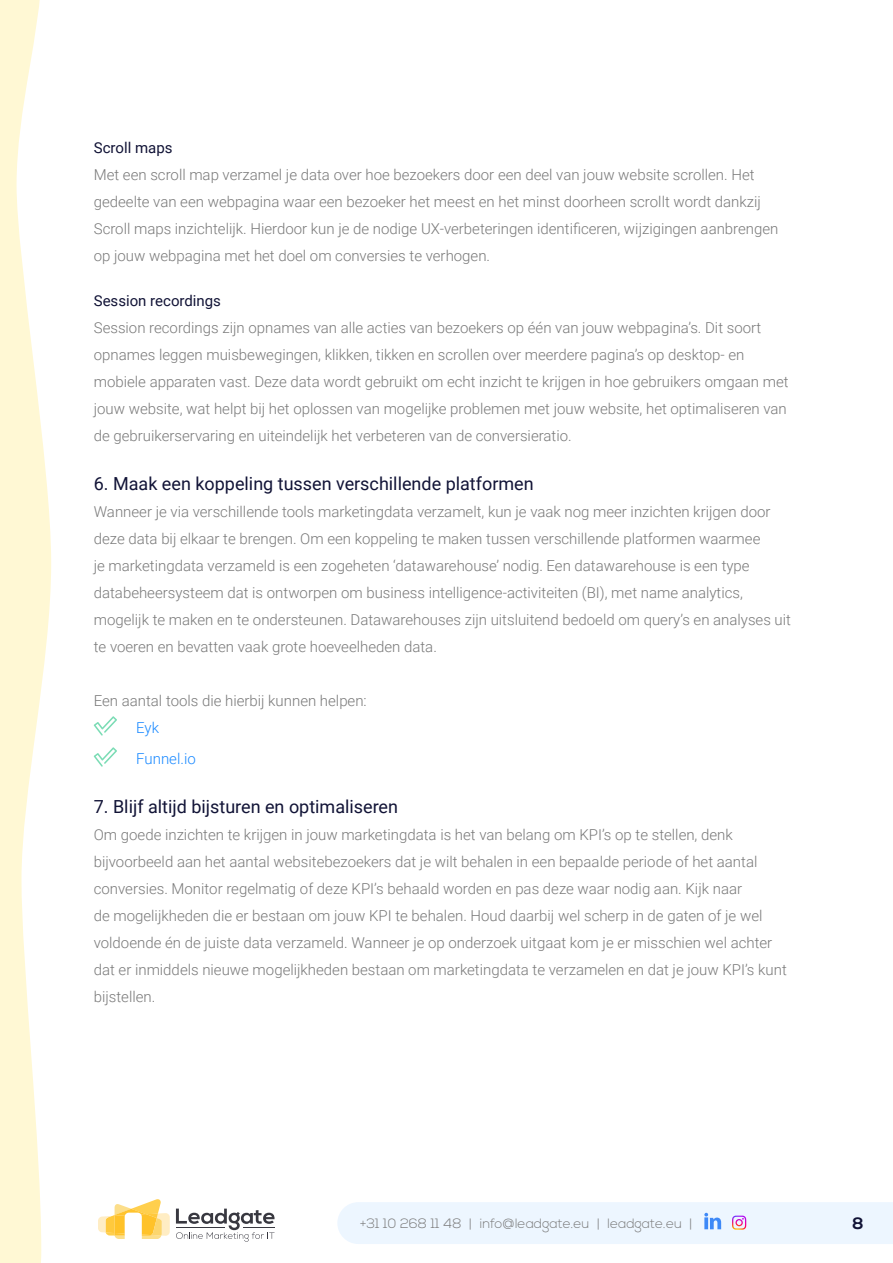
<style>
.page{position:relative;width:893px;height:1263px;background:#fff}
.page>*{position:absolute;margin:0;border:0;box-sizing:border-box;transform-origin:0 0}
.t1{font:18px "Roboto";color:#111336}
.t2{font:700 16.5px "Nexa";color:#111336}
.Bodytext{font:300 15px/27px "Roboto";color:#797979}
.t3{font:15px "Roboto";color:#111336}
.Bodytext-2{font:300 15px "Roboto";color:#1989ff}
.t4{font:300 13.5px "Nexa";color:#797979}
</style>
<div class="page">
<svg style="left:0;top:0;width:51px;height:1263px;fill:#fff8d4"></svg>
<div style="left:337px;top:1202px;width:556px;height:42px;background:#edf6ff"></div>
<svg style="left:98px;top:1199px;width:72px;height:40px"></svg>
<svg style="left:176px;top:1208px;width:99px;height:34px"></svg>
<hr style="left:244px;top:1228px;width:31px;height:1px;background:#383840">
<hr style="left:176px;top:1228px;width:49px;height:1px;background:#383840">
<svg style="left:94px;top:747px;width:23px;height:20px"></svg>
<svg style="left:94px;top:716px;width:23px;height:19px"></svg>
<p class="t3" style="left:94px;top:137px;width:80px">Scroll maps</p>
<p class="Bodytext" style="left:94px;top:161px;width:686px">Met een scroll map verzamel je data over hoe bezoekers door een deel van jouw website scrollen. Het gedeelte van een webpagina waar een bezoeker het meest en het minst doorheen scrollt wordt dankzij Scroll maps inzichtelijk. Hierdoor kun je de nodige UX-verbeteringen identificeren, wijzigingen aanbrengen op jouw webpagina met het doel om conversies te verhogen.</p>
<p class="t3" style="left:94px;top:290px;width:129px">Session recordings</p>
<p class="Bodytext" style="left:94px;top:314px;width:696px">Session recordings zijn opnames van alle acties van bezoekers op één van jouw webpagina’s. Dit soort opnames leggen muisbewegingen, klikken, tikken en scrollen over meerdere pagina’s op desktop- en mobiele apparaten vast. Deze data wordt gebruikt om echt inzicht te krijgen in hoe gebruikers omgaan met jouw website, wat helpt bij het oplossen van mogelijke problemen met jouw website, het optimaliseren van de gebruikerservaring en uiteindelijk het verbeteren van de conversieratio.</p>
<p class="t1" style="left:94px;top:471px;width:441px">6. Maak een koppeling tussen verschillende platformen</p>
<p class="Bodytext" style="left:94px;top:497px;width:699px">Wanneer je via verschillende tools marketingdata verzamelt, kun je vaak nog meer inzichten krijgen door deze data bij elkaar te brengen. Om een koppeling te maken tussen verschillende platformen waarmee<br>je marketingdata verzameld is een zogeheten ‘datawarehouse’ nodig. Een datawarehouse is een type databeheersysteem dat is ontworpen om business intelligence-activiteiten (BI), met name analytics, mogelijk te maken en te ondersteunen. Datawarehouses zijn uitsluitend bedoeld om query’s en analyses uit te voeren en bevatten vaak grote hoeveelheden data.</p>
<p class="Bodytext" style="left:94px;top:686px;width:274px">Een aantal tools die hierbij kunnen helpen:</p>
<p class="Bodytext-2" style="left:136px;top:717px;width:24px">Eyk</p>
<p class="Bodytext-2" style="left:136px;top:748px;width:61px">Funnel.io</p>
<p class="t1" style="left:94px;top:794px;width:306px">7. Blijf altijd bijsturen en optimaliseren</p>
<p class="Bodytext" style="left:94px;top:820px;width:694px">Om goede inzichten te krijgen in jouw marketingdata is het van belang om KPI’s op te stellen, denk bijvoorbeeld aan het aantal websitebezoekers dat je wilt behalen in een bepaalde periode of het aantal conversies. Monitor regelmatig of deze KPI’s behaald worden en pas deze waar nodig aan. Kijk naar<br>de mogelijkheden die er bestaan om jouw KPI te behalen. Houd daarbij wel scherp in de gaten of je wel voldoende én de juiste data verzameld. Wanneer je op onderzoek uitgaat kom je er misschien wel achter dat er inmiddels nieuwe mogelijkheden bestaan om marketingdata te verzamelen en dat je jouw KPI’s kunt bijstellen.</p>
<p class="t4" style="left:360px;top:1215px;width:334px">+31 10 268 11 48 | info@leadgate.eu | leadgate.eu |</p>
<p class="t2" style="left:853px;top:1214px;width:13px">8</p>
</div>
